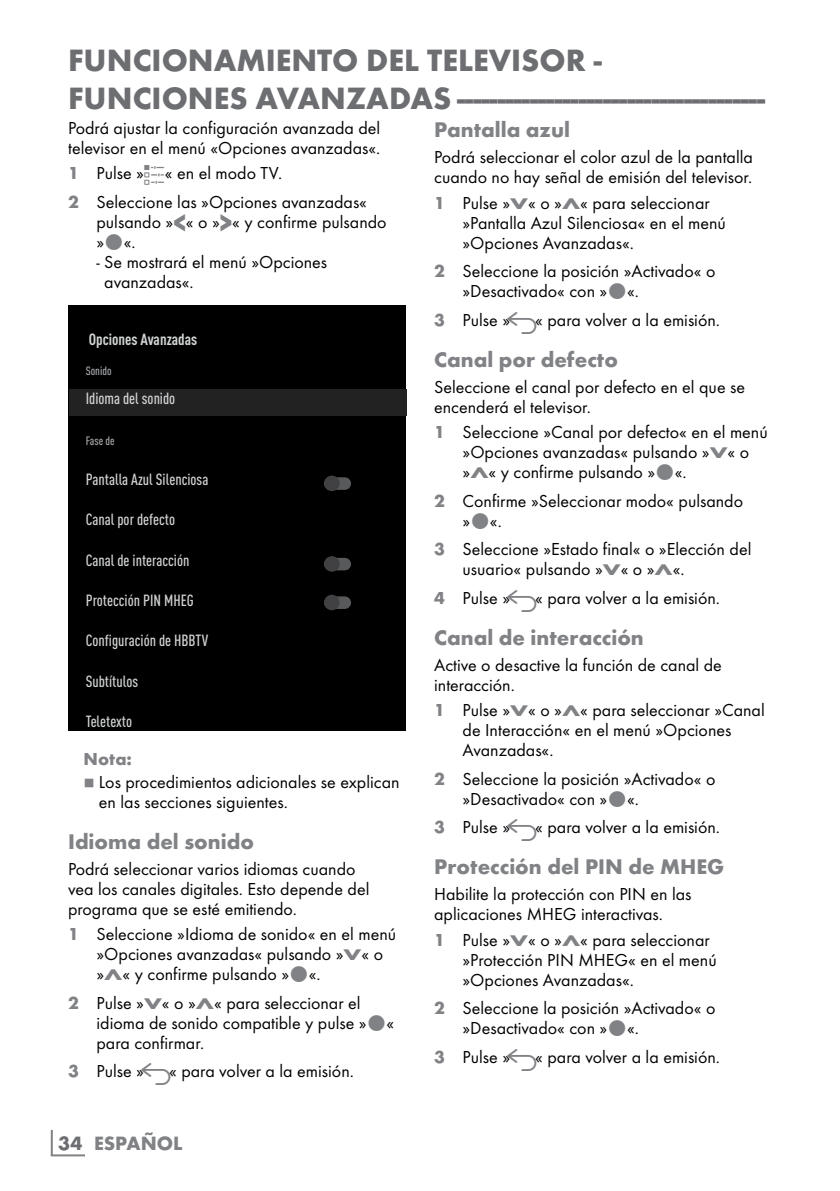
<style>
.page{position:relative;width:840px;height:1191px;background:#fff}
.page>*{position:absolute;margin:0;border:0;box-sizing:border-box;transform-origin:0 0}
.t1{font:700 32px/38.4px "Futura TOT";color:#6d6e71}
.t2{font:700 22px "Futura TOT";color:#808285}
.t3{font:700 20px "Futura TOT";color:#808285}
.t4{font:18px/20px "Futura TOT Boo";color:#000}
.t5{font:700 18px "Futura TOT";color:#808285}
.t6{font:500 condensed 16px "DIN Pro";color:#d1d3d4}
.t7{font:700 condensed 16px "DIN Pro";color:#d1d3d4}
.t8{font:500 condensed 12px "DIN Pro";color:#a7a9ac}
.t9{font:8px "Grund Son Se";color:#808285}
.s1{font-family:"Futura TOT";font-weight:700;color:#808285}
.s2{font-family:"Arcelik TS9 Android";font-size:24px;color:#808285}
.s3{font-family:"Futura TOT";font-weight:700;font-size:27.2px;color:#808285}
.s4{font-family:"Futura TOT";font-weight:700;font-size:16px;color:#808285}
.s5{color:#6d6e71}
</style>
<div class="page">
<hr style="left:51px;top:1129px;width:2px;height:26px;background:#808285">
<hr style="left:51px;top:1154px;width:34px;height:2px;background:#808285">
<div style="left:68px;top:306px;width:337px;height:425px;background:#000"></div>
<div style="left:69px;top:389px;width:337px;height:27px;background:#222223"></div>
<div style="left:324px;top:477px;width:27px;height:13px;background:#58595b;border-radius:6px"></div>
<div style="left:324px;top:475px;width:15px;height:16px;background:#414042;border-radius:50%"></div>
<div style="left:324px;top:558px;width:27px;height:12px;background:#58595b;border-radius:6px"></div>
<div style="left:324px;top:556px;width:15px;height:15px;background:#414042;border-radius:50%"></div>
<div style="left:324px;top:596px;width:27px;height:13px;background:#58595b;border-radius:6px"></div>
<div style="left:324px;top:595px;width:15px;height:15px;background:#414042;border-radius:50%"></div>
<h1 class="t1" style="left:68px;top:40px;width:698px">FUNCIONAMIENTO DEL TELEVISOR -<br>FUNCIONES AVANZADAS --------------------------------------</h1>
<p class="t4" style="left:68px;top:117px;width:313px">Podrá ajustar la configuración avanzada del televisor en el menú «Opciones avanzadas«.</p>
<p class="t4" style="left:68px;top:159px;width:300px;line-height:28.6px"><span class="s1">1</span> Pulse »<span class="s2">Q</span>« en el modo TV.<br><span class="s1">2</span> Seleccione las »Opciones avanzadas«</p>
<p class="t4" style="left:96px;top:212px;width:291px">pulsando »<span class="s3">&lt;</span>« o »<span class="s3">&gt;</span>« y confirme pulsando » «.</p>
<p class="t4" style="left:104px;top:252px;width:224px;text-indent:-8px">- Se mostrará el menú »Opciones avanzadas«.</p>
<p class="t2" style="left:434px;top:116px;width:137px">Pantalla azul</p>
<p class="t4" style="left:434px;top:147px;width:320px">Podrá seleccionar el color azul de la pantalla cuando no hay señal de emisión del televisor.</p>
<p class="t4" style="left:462px;top:193px;width:265px;text-indent:-28px"><span class="s1">1</span> Pulse »<span class="s4">V</span>« o »<span class="s4">Λ</span>« para seleccionar »Pantalla Azul Silenciosa« en el menú »Opciones Avanzadas«.</p>
<p class="t4" style="left:462px;top:261px;width:254px;text-indent:-28px"><span class="s1">2</span> Seleccione la posición »Activado« o »Desactivado« con » «.</p>
<p class="t4" style="left:434px;top:310px;width:287px"><span class="s1">3</span> Pulse » <span class="s2">R</span>« para volver a la emisión.</p>
<p class="t2" style="left:434px;top:346px;width:185px">Canal por defecto</p>
<p class="t4" style="left:434px;top:376px;width:312px">Seleccione el canal por defecto en el que se encenderá el televisor.</p>
<p class="t4" style="left:462px;top:422px;width:306px;text-indent:-28px"><span class="s1">1</span> Seleccione »Canal por defecto« en el menú »Opciones avanzadas« pulsando »<span class="s4">V</span>« o »<span class="s4">Λ</span>« y confirme pulsando » «.</p>
<p class="t4" style="left:462px;top:490px;width:282px;text-indent:-28px"><span class="s1">2</span> Confirme »Seleccionar modo« pulsando » «.</p>
<p class="t4" style="left:462px;top:539px;width:290px;text-indent:-28px"><span class="s1">3</span> Seleccione »Estado final« o »Elección del usuario« pulsando »<span class="s4">V</span>« o »<span class="s4">Λ</span>«.</p>
<p class="t4" style="left:434px;top:587px;width:287px"><span class="s1">4</span> Pulse » <span class="s2">R</span>« para volver a la emisión.</p>
<p class="t2" style="left:434px;top:624px;width:211px">Canal de interacción</p>
<p class="t4" style="left:434px;top:654px;width:289px">Active o desactive la función de canal de interacción.</p>
<p class="t4" style="left:462px;top:700px;width:303px;text-indent:-28px"><span class="s1">1</span> Pulse »<span class="s4">V</span>« o »<span class="s4">Λ</span>« para seleccionar »Canal de Interacción« en el menú »Opciones<br>Avanzadas«.</p>
<p class="t4" style="left:462px;top:768px;width:254px;text-indent:-28px"><span class="s1">2</span> Seleccione la posición »Activado« o »Desactivado« con » «.</p>
<p class="t4" style="left:434px;top:817px;width:287px"><span class="s1">3</span> Pulse » <span class="s2">R</span>« para volver a la emisión.</p>
<p class="t2" style="left:434px;top:853px;width:291px">Protección del PIN de MHEG</p>
<p class="t4" style="left:434px;top:884px;width:259px">Habilite la protección con PIN en las aplicaciones MHEG interactivas.</p>
<p class="t4" style="left:462px;top:929px;width:255px;text-indent:-28px"><span class="s1">1</span> Pulse »<span class="s4">V</span>« o »<span class="s4">Λ</span>« para seleccionar »Protección PIN MHEG« en el menú »Opciones Avanzadas«.</p>
<p class="t4" style="left:462px;top:998px;width:254px;text-indent:-28px"><span class="s1">2</span> Seleccione la posición »Activado« o »Desactivado« con » «.</p>
<p class="t4" style="left:434px;top:1046px;width:287px"><span class="s1">3</span> Pulse » <span class="s2">R</span>« para volver a la emisión.</p>
<p class="t7" style="left:89px;top:327px;width:110px">Opciones Avanzadas</p>
<p class="t8" style="left:86px;top:362px;width:27px">Sonido</p>
<p class="t6" style="left:86px;top:387px;width:91px">Idioma del sonido</p>
<p class="t8" style="left:86px;top:431px;width:30px">Fase de</p>
<p class="t6" style="left:86px;top:467px;width:124px">Pantalla Azul Silenciosa</p>
<p class="t6" style="left:86px;top:508px;width:91px">Canal por defecto</p>
<p class="t6" style="left:86px;top:548px;width:105px">Canal de interacción</p>
<p class="t6" style="left:86px;top:588px;width:109px">Protección PIN MHEG</p>
<p class="t6" style="left:86px;top:629px;width:124px">Configuración de HBBTV</p>
<p class="t6" style="left:86px;top:669px;width:54px">Subtítulos</p>
<p class="t6" style="left:86px;top:709px;width:48px">Teletexto</p>
<p class="t5" style="left:83px;top:748px;width:50px">Nota:</p>
<p class="t9" style="left:83px;top:778px;width:13px">7</p>
<p class="t4" style="left:99px;top:771px;width:302px">Los procedimientos adicionales se explican en las secciones siguientes.</p>
<p class="t2" style="left:68px;top:828px;width:187px">Idioma del sonido</p>
<p class="t4" style="left:68px;top:858px;width:302px">Podrá seleccionar varios idiomas cuando vea los canales digitales. Esto depende del programa que se esté emitiendo.</p>
<p class="t4" style="left:96px;top:924px;width:301px;text-indent:-28px"><span class="s1">1</span> Seleccione »Idioma de sonido« en el menú »Opciones avanzadas« pulsando »<span class="s4">V</span>« o »<span class="s4">Λ</span>« y confirme pulsando » «.</p>
<p class="t4" style="left:96px;top:992px;width:299px;text-indent:-28px"><span class="s1">2</span> Pulse »<span class="s4">V</span>« o »<span class="s4">Λ</span>« para seleccionar el idioma de sonido compatible y pulse » « para confirmar.</p>
<p class="t4" style="left:68px;top:1061px;width:287px"><span class="s1">3</span> Pulse » <span class="s2">R</span>« para volver a la emisión.</p>
<p class="t3" style="left:58px;top:1131px;width:126px"><span class="s5">34</span> ESPAÑOL</p>
</div>
